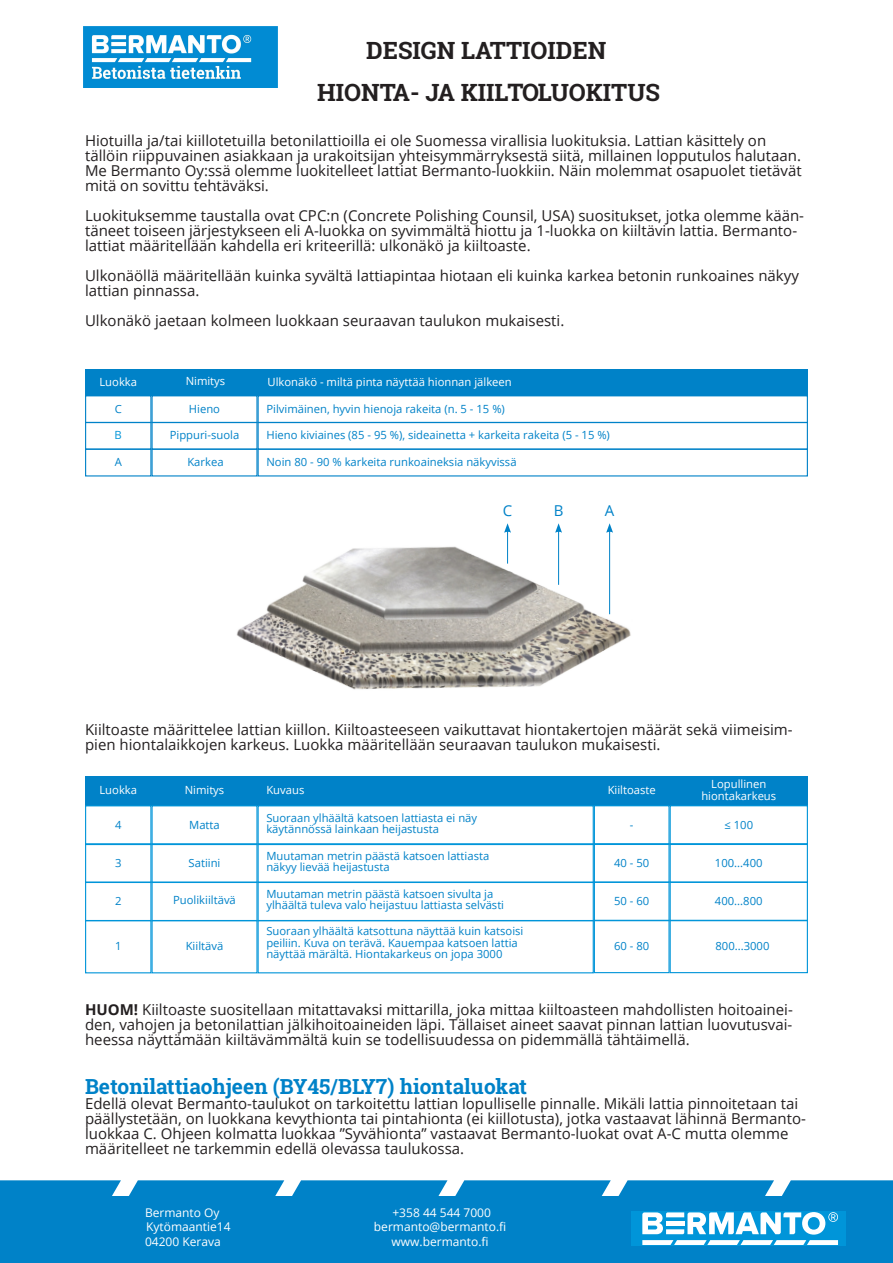
<style>
.page{position:relative;width:893px;height:1263px;background:#fff}
.page>*{position:absolute;margin:0;border:0;box-sizing:border-box;transform-origin:0 0}
.t1{font:700 24px/42.3px "Roboto Slab";color:#231f20;text-align:center}
.t2{font:700 21px "Roboto Slab";color:#0082c8}
.t3{font:15px/15px "Open Sans";color:#231f20}
.t4{font:15px "Open Sans";color:#0082c8}
.t5{font:12px/14.4px "Open Sans";color:#fff}
.t6{font:11.25px/11.2px "Open Sans";color:#0082c8}
.t7{font:11.25px/11.2px "Open Sans";color:#fff;text-align:center}
.t8{font:11.25px "Open Sans";color:#0095d9}
.s1{font-weight:700}
</style>
<div class="page">
<div style="left:151px;top:776px;width:107px;height:29px;background:#0082c8"></div>
<div style="left:85px;top:776px;width:66px;height:29px;background:#0082c8"></div>
<div style="left:85px;top:805px;width:66px;height:40px;border:1px solid #0095d9"></div>
<div style="left:85px;top:843px;width:66px;height:40px;border:1px solid #0095d9"></div>
<div style="left:85px;top:881px;width:66px;height:40px;border:1px solid #0095d9"></div>
<div style="left:151px;top:805px;width:107px;height:40px;border:1px solid #0095d9"></div>
<div style="left:151px;top:843px;width:107px;height:40px;border:1px solid #0095d9"></div>
<div style="left:151px;top:881px;width:107px;height:40px;border:1px solid #0095d9"></div>
<div style="left:258px;top:776px;width:336px;height:29px;background:#0082c8"></div>
<div style="left:258px;top:805px;width:336px;height:40px;border:1px solid #0095d9"></div>
<div style="left:258px;top:843px;width:336px;height:40px;border:1px solid #0095d9"></div>
<div style="left:258px;top:881px;width:336px;height:40px;border:1px solid #0095d9"></div>
<div style="left:594px;top:776px;width:76px;height:29px;background:#0082c8"></div>
<div style="left:594px;top:805px;width:76px;height:40px;border:1px solid #0095d9"></div>
<div style="left:594px;top:843px;width:76px;height:40px;border:1px solid #0095d9"></div>
<div style="left:594px;top:881px;width:76px;height:40px;border:1px solid #0095d9"></div>
<div style="left:670px;top:776px;width:138px;height:29px;background:#0082c8"></div>
<div style="left:670px;top:805px;width:138px;height:40px;border:1px solid #0095d9"></div>
<div style="left:670px;top:843px;width:138px;height:40px;border:1px solid #0095d9"></div>
<div style="left:670px;top:881px;width:138px;height:40px;border:1px solid #0095d9"></div>
<div style="left:85px;top:920px;width:66px;height:53px;border:1px solid #0095d9"></div>
<div style="left:151px;top:920px;width:107px;height:53px;border:1px solid #0095d9"></div>
<div style="left:258px;top:920px;width:336px;height:53px;border:1px solid #0095d9"></div>
<div style="left:594px;top:920px;width:76px;height:53px;border:1px solid #0095d9"></div>
<div style="left:670px;top:920px;width:138px;height:53px;border:1px solid #0095d9"></div>
<div style="left:151px;top:369px;width:107px;height:26px;background:#0082c8"></div>
<div style="left:85px;top:369px;width:66px;height:26px;background:#0082c8"></div>
<div style="left:85px;top:395px;width:66px;height:28px;border:1px solid #0082c8"></div>
<div style="left:85px;top:422px;width:66px;height:28px;border:1px solid #0082c8"></div>
<div style="left:85px;top:449px;width:66px;height:27px;border:1px solid #0082c8"></div>
<div style="left:151px;top:395px;width:107px;height:28px;border:1px solid #0082c8"></div>
<div style="left:151px;top:422px;width:107px;height:28px;border:1px solid #0082c8"></div>
<div style="left:151px;top:449px;width:107px;height:27px;border:1px solid #0082c8"></div>
<div style="left:258px;top:369px;width:550px;height:26px;background:#0082c8"></div>
<div style="left:258px;top:395px;width:550px;height:28px;border:1px solid #0082c8"></div>
<div style="left:258px;top:422px;width:550px;height:28px;border:1px solid #0082c8"></div>
<div style="left:258px;top:449px;width:550px;height:27px;border:1px solid #0082c8"></div>
<div style="left:0;top:1197px;width:893px;height:66px;background:#0082c8"></div>
<div style="left:631px;top:1211px;width:215px;height:35px;background:#0095d9"></div>
<svg style="left:0;top:1180px;width:893px;height:54px"></svg>
<svg style="left:642px;top:1240px;width:196px;height:5px"></svg>
<img style="left:236px;top:533px;width:395px;height:157px">
<hr style="left:609px;top:530px;width:1px;height:84px;background:#0082c8">
<svg style="left:606px;top:523px;width:7px;height:10px"></svg>
<hr style="left:558px;top:530px;width:1px;height:55px;background:#0082c8">
<svg style="left:555px;top:523px;width:7px;height:10px"></svg>
<hr style="left:507px;top:530px;width:1px;height:34px;background:#0082c8">
<svg style="left:504px;top:523px;width:7px;height:10px"></svg>
<img style="left:84px;top:27px;width:194px;height:61px">
<h1 class="t1" style="left:317px;top:29px;width:344px">DESIGN LATTIOIDEN<br>HIONTA- JA KIILTOLUOKITUS</h1>
<p class="t3" style="left:85px;top:132px;width:718px">Hiotuilla ja/tai kiillotetuilla betonilattioilla ei ole Suomessa virallisia luokituksia. Lattian käsittely on tällöin riippuvainen asiakkaan ja urakoitsijan yhteisymmärryksestä siitä, millainen lopputulos halutaan.<br>Me Bermanto Oy:ssä olemme luokitelleet lattiat Bermanto-luokkiin. Näin molemmat osapuolet tietävät mitä on sovittu tehtäväksi.</p>
<p class="t3" style="left:85px;top:207px;width:720px">Luokituksemme taustalla ovat CPC:n (Concrete Polishing Counsil, USA) suositukset, jotka olemme kään&shy;täneet toiseen järjestykseen eli A-luokka on syvimmältä hiottu ja 1-luokka on kiiltävin lattia. Bermanto&shy;lattiat määritellään kahdella eri kriteerillä: ulkonäkö ja kiiltoaste.</p>
<p class="t3" style="left:85px;top:267px;width:715px">Ulkonäöllä määritellään kuinka syvältä lattiapintaa hiotaan eli kuinka karkea betonin runkoaines näkyy lattian pinnassa.</p>
<p class="t3" style="left:85px;top:312px;width:481px">Ulkonäkö jaetaan kolmeen luokkaan seuraavan taulukon mukaisesti.</p>
<p class="t7" style="left:99px;top:376px;width:39px">Luokka</p>
<p class="t7" style="left:186px;top:375px;width:41px">Nimitys</p>
<p class="t6" style="left:115px;top:403px;width:9px">C</p>
<p class="t8" style="left:115px;top:427px;width:9px">B</p>
<p class="t6" style="left:115px;top:456px;width:9px">A</p>
<p class="t6" style="left:189px;top:403px;width:33px">Hieno</p>
<p class="t6" style="left:170px;top:429px;width:71px">Pippuri-suola</p>
<p class="t6" style="left:187px;top:456px;width:38px">Karkea</p>
<p class="t7" style="left:268px;top:376px;width:246px">Ulkonäkö - miltä pinta näyttää hionnan jälkeen</p>
<p class="t6" style="left:266px;top:403px;width:240px">Pilvimäinen, hyvin hienoja rakeita (n. 5 - 15 %)</p>
<p class="t6" style="left:266px;top:429px;width:345px">Hieno kiviaines (85 - 95 %), sideainetta + karkeita rakeita (5 - 15 %)</p>
<p class="t6" style="left:266px;top:456px;width:252px">Noin 80 - 90 % karkeita runkoaineksia näkyvissä</p>
<p class="t4" style="left:503px;top:500px;width:11px">C</p>
<p class="t4" style="left:554px;top:500px;width:11px">B</p>
<p class="t4" style="left:605px;top:500px;width:11px">A</p>
<p class="t3" style="left:85px;top:722px;width:709px">Kiiltoaste määrittelee lattian kiillon. Kiiltoasteeseen vaikuttavat hiontakertojen määrät sekä viimeisim&shy;pien hiontalaikkojen karkeus. Luokka määritellään seuraavan taulukon mukaisesti.</p>
<p class="t7" style="left:99px;top:784px;width:39px">Luokka</p>
<p class="t7" style="left:185px;top:784px;width:41px">Nimitys</p>
<p class="t7" style="left:266px;top:784px;width:39px">Kuvaus</p>
<p class="t6" style="left:115px;top:819px;width:8px">4</p>
<p class="t6" style="left:115px;top:857px;width:8px">3</p>
<p class="t6" style="left:115px;top:895px;width:8px">2</p>
<p class="t6" style="left:189px;top:819px;width:32px">Matta</p>
<p class="t6" style="left:189px;top:857px;width:33px">Satiini</p>
<p class="t6" style="left:173px;top:894px;width:64px">Puolikiiltävä</p>
<p class="t6" style="left:115px;top:940px;width:8px">1</p>
<p class="t6" style="left:186px;top:940px;width:39px">Kiiltävä</p>
<p class="t6" style="left:266px;top:812px;width:212px">Suoraan ylhäältä katsoen lattiasta ei näy käytännössä lainkaan heijastusta</p>
<p class="t6" style="left:266px;top:850px;width:224px">Muutaman metrin päästä katsoen lattiasta näkyy lievää heijastusta</p>
<p class="t6" style="left:266px;top:888px;width:239px">Muutaman metrin päästä katsoen sivulta ja ylhäältä tuleva valo heijastuu lattiasta selvästi</p>
<p class="t6" style="left:266px;top:925px;width:259px">Suoraan ylhäältä katsottuna näyttää kuin katsoisi peiliin. Kuva on terävä. Kauempaa katsoen lattia näyttää märältä. Hiontakarkeus on jopa 3000</p>
<p class="t7" style="left:608px;top:784px;width:50px">Kiiltoaste</p>
<p class="t7" style="left:701px;top:778px;width:76px">Lopullinen hiontakarkeus</p>
<p class="t6" style="left:630px;top:818px;width:5px">-</p>
<p class="t6" style="left:614px;top:856px;width:37px">40 - 50</p>
<p class="t6" style="left:614px;top:895px;width:37px">50 - 60</p>
<p class="t6" style="left:614px;top:940px;width:37px">60 - 80</p>
<p class="t6" style="left:724px;top:819px;width:30px">≤ 100</p>
<p class="t6" style="left:715px;top:857px;width:49px">100...400</p>
<p class="t6" style="left:715px;top:895px;width:49px">400...800</p>
<p class="t6" style="left:715px;top:939px;width:56px">800...3000</p>
<p class="t3" style="left:85px;top:1002px;width:709px;text-align:justify"><span class="s1">HUOM!</span> Kiiltoaste suositellaan mitattavaksi mittarilla, joka mittaa kiiltoasteen mahdollisten hoitoainei&shy;den, vahojen ja betonilattian jälkihoitoaineiden läpi. Tällaiset aineet saavat pinnan lattian luovutusvai&shy;heessa näyttämään kiiltävämmältä kuin se todellisuudessa on pidemmällä tähtäimellä.</p>
<h2 class="t2" style="left:85px;top:1072px;width:443px">Betonilattiaohjeen (BY45/BLY7) hiontaluokat</h2>
<p class="t3" style="left:85px;top:1095px;width:722px">Edellä olevat Bermanto-taulukot on tarkoitettu lattian lopulliselle pinnalle. Mikäli lattia pinnoitetaan tai päällystetään, on luokkana kevythionta tai pintahionta (ei kiillotusta), jotka vastaavat lähinnä Bermanto&shy;luokkaa C. Ohjeen kolmatta luokkaa ”Syvähionta” vastaavat Bermanto-luokat ovat A-C mutta olemme määritelleet ne tarkemmin edellä olevassa taulukossa.</p>
<p class="t5" style="left:145px;top:1205px;width:87px">Bermanto Oy<br>Kytömaantie14<br>04200 Kerava</p>
<p class="t5" style="left:374px;top:1205px;width:134px;text-align:center">+358 44 544 7000 bermanto@bermanto.fi www.bermanto.fi</p>
</div>
